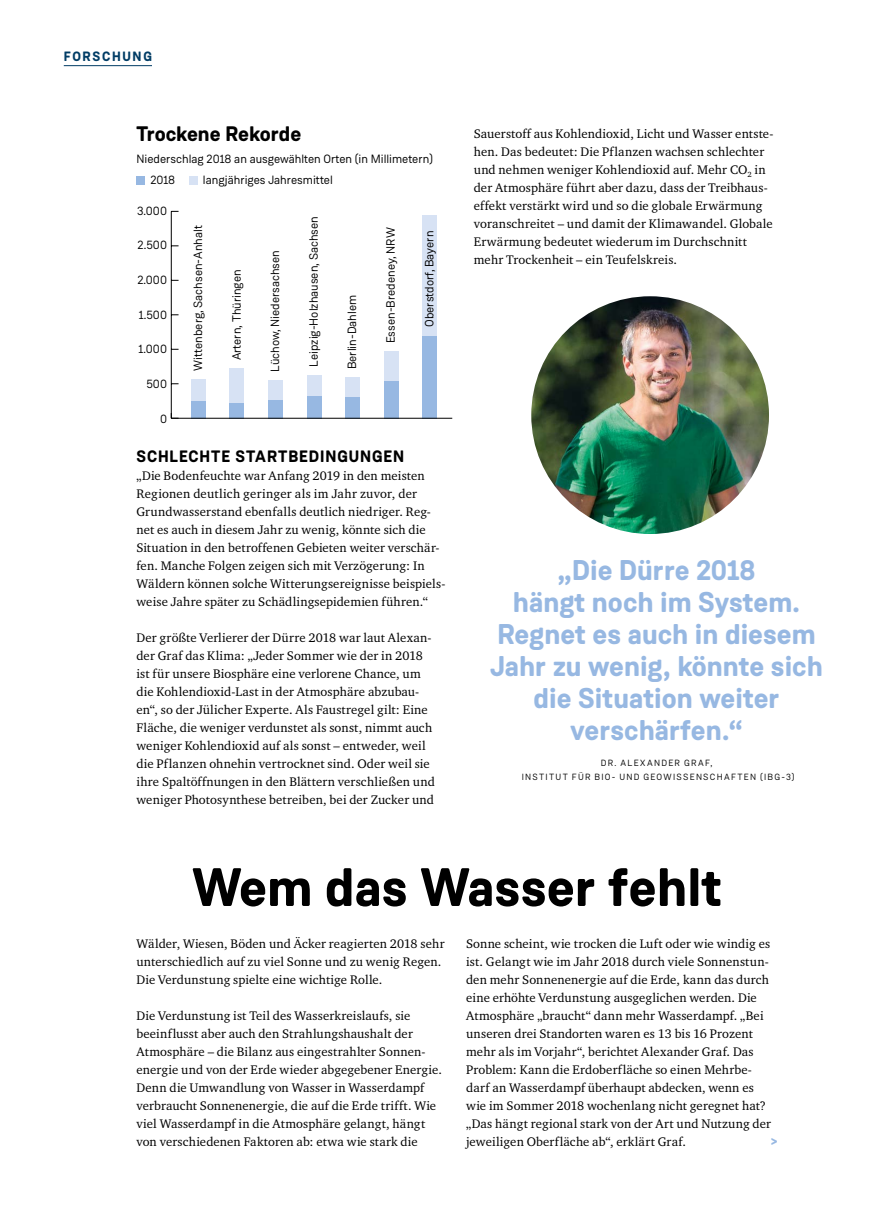
<style>
.page{position:relative;width:893px;height:1212px;background:#fff}
.page>*{position:absolute;margin:0;border:0;box-sizing:border-box;transform-origin:0 0}
.t1{font:700 54px "Weissenhof Grotesk";color:#000}
.t2{font:700 28.5px/32.1px "Weissenhof Grotesk";color:#97b8e2;text-align:center}
.t3{font:700 21px "Weissenhof Grotesk";letter-spacing:-.005em;color:#000}
.t4{font:700 16.5px "Weissenhof Grotesk";letter-spacing:.055em;color:#000}
.t5{font:700 13.5px "Weissenhof Grotesk";letter-spacing:.12em;color:#003c65}
.t6{font:12.75px/18px "Charter ITC Pro";letter-spacing:.01em;color:#000}
.t7{font:700 12.75px "Weissenhof Grotesk";color:#97b8e2}
.t8{font:12px/21px "Weissenhof Grotesk";color:#000}
.t9{font:9px/13.5px "Weissenhof Grotesk";letter-spacing:.135em;color:#000;text-align:center}
</style>
<div class="page">
<hr style="left:64px;top:65px;width:88px;height:1px;background:#003c65">
<div style="left:191px;top:379px;width:15px;height:22px;background:#d7e2f4"></div>
<div style="left:229px;top:369px;width:15px;height:34px;background:#d7e2f4"></div>
<div style="left:268px;top:380px;width:15px;height:21px;background:#d7e2f4"></div>
<div style="left:307px;top:375px;width:14px;height:22px;background:#d7e2f4"></div>
<div style="left:345px;top:378px;width:15px;height:19px;background:#d7e2f4"></div>
<div style="left:384px;top:351px;width:15px;height:31px;background:#d7e2f4"></div>
<div style="left:191px;top:401px;width:15px;height:18px;background:#97b8e2"></div>
<div style="left:229px;top:403px;width:15px;height:16px;background:#97b8e2"></div>
<div style="left:268px;top:401px;width:15px;height:18px;background:#97b8e2"></div>
<div style="left:307px;top:396px;width:14px;height:23px;background:#97b8e2"></div>
<div style="left:345px;top:397px;width:15px;height:22px;background:#97b8e2"></div>
<div style="left:384px;top:381px;width:15px;height:38px;background:#97b8e2"></div>
<div style="left:422px;top:335px;width:15px;height:84px;background:#97b8e2"></div>
<div style="left:136px;top:176px;width:9px;height:8px;background:#97b8e2"></div>
<div style="left:189px;top:176px;width:8px;height:8px;background:#d7e2f4"></div>
<img style="left:531px;top:296px;width:238px;height:238px;border-radius:119px">
<hr style="left:171px;top:418px;width:281px;height:1px;background:#000">
<hr style="left:171px;top:211px;width:1px;height:207px;background:#000">
<svg style="left:171px;top:413px;width:8px;height:6px"></svg>
<div style="left:422px;top:215px;width:15px;height:121px;background:#d7e2f4"></div>
<p class="t5" style="left:64px;top:48px;width:90px">FORSCHUNG</p>
<h3 class="t3" style="left:136px;top:121px;width:166px">Trockene Rekorde</h3>
<p class="t8" style="left:150px;top:149px;width:284px;text-indent:-14px">Niederschlag 2018 an ausgewählten Orten (in Millimetern)<br>2018</p>
<p class="t8" style="left:203px;top:170px;width:131px">langjähriges Jahresmittel</p>
<p class="t8" style="left:137px;top:200px;width:31px">3.000</p>
<p class="t8" style="left:138px;top:235px;width:31px">2.500</p>
<p class="t8" style="left:137px;top:269px;width:31px">2.000</p>
<p class="t8" style="left:139px;top:304px;width:30px">1.500</p>
<p class="t8" style="left:139px;top:338px;width:30px">1.000</p>
<p class="t8" style="left:146px;top:373px;width:22px">500</p>
<p class="t8" style="left:160px;top:408px;width:9px">0</p>
<p class="t8" style="left:188px;top:371px;width:147px;rotate:-90deg">Wittenberg, Sachsen-Anhalt</p>
<p class="t8" style="left:226px;top:360px;width:92px;rotate:-90deg">Artern, Thüringen</p>
<p class="t8" style="left:265px;top:372px;width:123px;rotate:-90deg">Lüchow, Niedersachsen</p>
<p class="t8" style="left:303px;top:367px;width:152px;rotate:-90deg">Leipzig-Holzhausen, Sachsen</p>
<p class="t8" style="left:342px;top:369px;width:76px;rotate:-90deg">Berlin-Dahlem</p>
<p class="t8" style="left:380px;top:343px;width:117px;rotate:-90deg">Essen-Bredeney, NRW</p>
<p class="t8" style="left:419px;top:327px;width:98px;rotate:-90deg">Oberstdorf, Bayern</p>
<p class="t4" style="left:136px;top:446px;width:269px">SCHLECHTE STARTBEDINGUNGEN</p>
<p class="t6" style="left:136px;top:466px;width:309px">„Die Bodenfeuchte war Anfang 2019 in den meisten Regionen deutlich geringer als im Jahr zuvor, der Grundwasserstand ebenfalls deutlich niedriger. Reg&shy;net es auch in diesem Jahr zu wenig, könnte sich die Situation in den betroffenen Gebieten weiter verschär&shy;fen. Manche Folgen zeigen sich mit Verzögerung: In Wäldern können solche Witterungsereignisse beispiels&shy;weise Jahre später zu Schädlingsepidemien führen.“</p>
<p class="t6" style="left:136px;top:629px;width:300px">Der größte Verlierer der Dürre 2018 war laut Alexan&shy;der Graf das Klima: „Jeder Sommer wie der in 2018 ist für unsere Biosphäre eine verlorene Chance, um die Kohlendioxid-Last in der Atmosphäre abzubau&shy;en“, so der Jülicher Experte. Als Faustregel gilt: Eine Fläche, die weniger verdunstet als sonst, nimmt auch weniger Kohlendioxid auf als sonst – entweder, weil die Pflanzen ohnehin vertrocknet sind. Oder weil sie ihre Spaltöffnungen in den Blättern verschließen und weniger Photosynthese betreiben, bei der Zucker und</p>
<p class="t6" style="left:474px;top:124px;width:301px">Sauerstoff aus Kohlendioxid, Licht und Wasser entste&shy;hen. Das bedeutet: Die Pflanzen wachsen schlechter und nehmen weniger Kohlendioxid auf. Mehr CO<sub>2</sub> in der Atmosphäre führt aber dazu, dass der Treibhaus&shy;effekt verstärkt wird und so die globale Erwärmung voranschreitet – und damit der Klimawandel. Globale Erwärmung bedeutet wiederum im Durchschnitt mehr Trockenheit – ein Teufelskreis.</p>
<h2 class="t2" style="left:490px;top:554px;width:334px">„Die Dürre 2018<br>hängt noch im System.<br>Regnet es auch in diesem<br>Jahr zu wenig, könnte sich die Situation weiter verschärfen.“</h2>
<p class="t9" style="left:522px;top:756px;width:274px">DR. ALEXANDER GRAF,<br>INSTITUT FÜR BIO- UND GEOWISSENSCHAFTEN (IBG-3)</p>
<h1 class="t1" style="left:192px;top:853px;width:532px">Wem das Wasser fehlt</h1>
<p class="t6" style="left:136px;top:935px;width:310px">Wälder, Wiesen, Böden und Äcker reagierten 2018 sehr unterschiedlich auf zu viel Sonne und zu wenig Regen.<br>Die Verdunstung spielte eine wichtige Rolle.</p>
<p class="t6" style="left:136px;top:1007px;width:307px">Die Verdunstung ist Teil des Wasserkreislaufs, sie beeinflusst aber auch den Strahlungshaushalt der Atmosphäre – die Bilanz aus eingestrahlter Sonnen&shy;energie und von der Erde wieder abgegebener Energie.<br>Denn die Umwandlung von Wasser in Wasserdampf verbraucht Sonnenenergie, die auf die Erde trifft. Wie viel Wasserdampf in die Atmosphäre gelangt, hängt von verschiedenen Faktoren ab: etwa wie stark die</p>
<p class="t6" style="left:466px;top:935px;width:306px">Sonne scheint, wie trocken die Luft oder wie windig es ist. Gelangt wie im Jahr 2018 durch viele Sonnenstun&shy;den mehr Sonnenenergie auf die Erde, kann das durch eine erhöhte Verdunstung ausgeglichen werden. Die Atmosphäre „braucht“ dann mehr Wasserdampf. „Bei unseren drei Standorten waren es 13 bis 16 Prozent mehr als im Vorjahr“, berichtet Alexander Graf. Das Problem: Kann die Erdoberfläche so einen Mehrbe&shy;darf an Wasserdampf überhaupt abdecken, wenn es wie im Sommer 2018 wochenlang nicht geregnet hat? „Das hängt regional stark von der Art und Nutzung der jeweiligen Oberfläche ab“, erklärt Graf.</p>
<p class="t7" style="left:771px;top:1134px;width:8px">&gt;</p>
</div>
